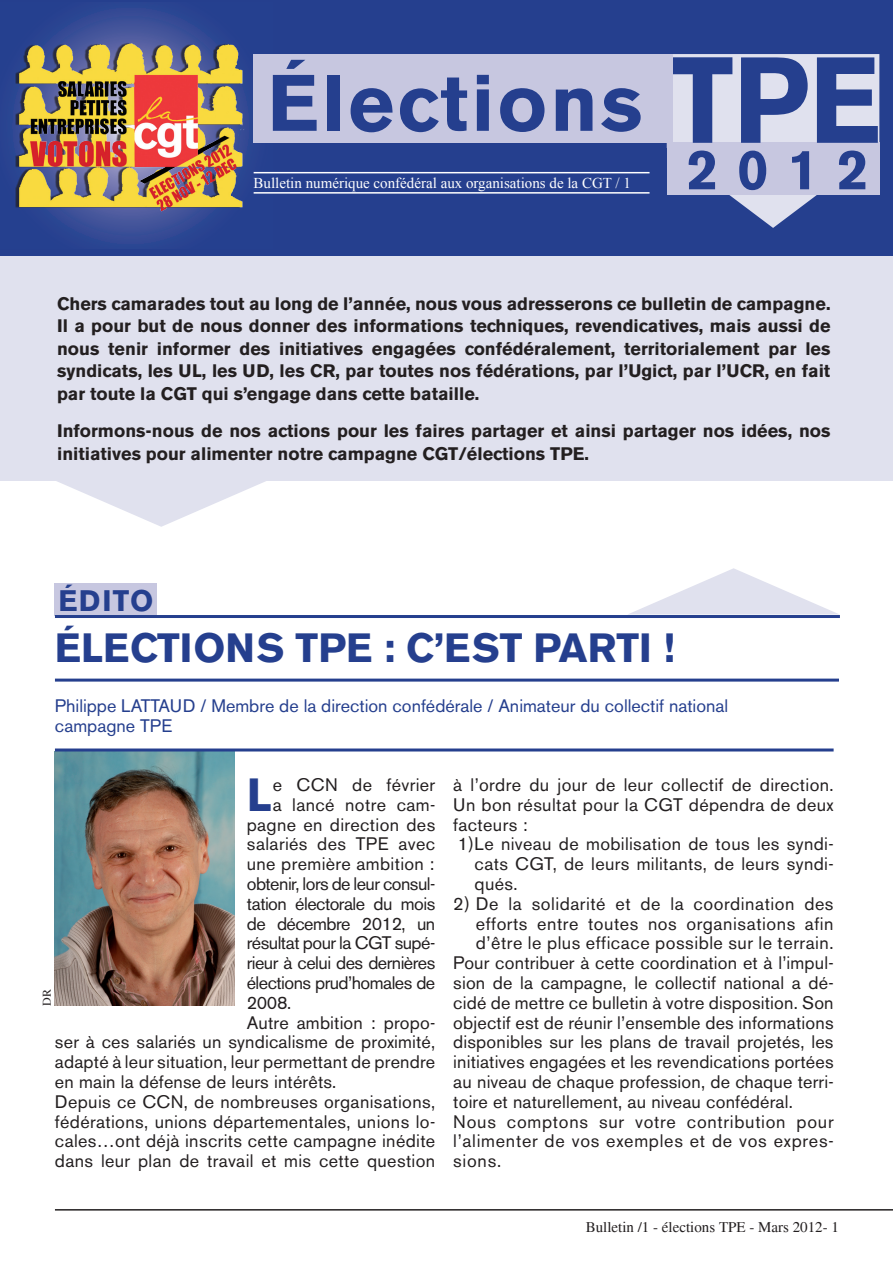
<style>
.page{position:relative;width:893px;height:1263px;background:#fff}
.page>*{position:absolute;margin:0;border:0;box-sizing:border-box;transform-origin:0 0}
.t1{font:700 120.9px "Akzidenz Grotesk BE";color:#253f8e;scale:.91 1}
.t2{font:700 79.2px "Akzidenz Grotesk BE";letter-spacing:.04em;color:#253f8e}
.t3{font:700 56.1px "Akzidenz Grotesk BE";color:#253f8e}
.t4{font:700 46.05px "Akzidenz Grotesk BE";color:#253f8e}
.t5{font:700 40.5px "Akzidenz Grotesk BE";letter-spacing:.02em;color:#253f8e}
.t6{font:700 29.4px "Akzidenz Grotesk BE";color:#253f8e}
.t7{font:18px "Akzidenz Grotesk BE";letter-spacing:.01em;color:#231f20}
.t8{font:700 18px/22.5px "Akzidenz Grotesk BE";color:#231f20;text-align:justify}
.t9{font:18px "Akzidenz Grotesk BE";letter-spacing:-.03em;color:#231f20}
.t10{font:18px "Akzidenz Grotesk BE";letter-spacing:.03em;color:#231f20}
.t11{font:18px/19.8px "Akzidenz Grotesk BE";color:#253f8e}
.t12{font:18px "Akzidenz Grotesk BE";letter-spacing:.04em;color:#231f20}
.t13{font:15px "Times New Roman";color:#fff}
.t14{font:15px "Times";color:#231f20}
.t15{font:12px "Times";color:#231f20}
</style>
<div class="page">
<div style="left:0;top:0;width:893px;height:260px;background:#253f8e"></div>
<hr style="left:55px;top:1209px;width:838px;height:1px;background:#231f20">
<div style="left:0;top:256px;width:893px;height:224px;background:#e0e1ee"></div>
<svg style="left:667px;top:54px;width:212px;height:174px"></svg>
<div style="left:667px;top:142px;width:212px;height:52px;background:#c7c7e0"></div>
<div style="left:55px;top:583px;width:102px;height:33px;background:#c7c7e0"></div>
<img style="left:55px;top:751px;width:179px;height:255px">
<hr style="left:55px;top:679px;width:784px;height:3px;background:#253f8e">
<svg style="left:629px;top:568px;width:209px;height:46px"></svg>
<hr style="left:55px;top:748px;width:779px;height:3px;background:#253f8e">
<hr style="left:55px;top:615px;width:785px;height:3px;background:#253f8e">
<svg style="left:55px;top:480px;width:213px;height:47px"></svg>
<svg style="left:70px;top:8px;width:202px;height:236px"></svg>
<img style="left:12px;top:25px;width:248px;height:203px">
<div style="left:254px;top:54px;width:419px;height:88px;background:#c7c7e0"></div>
<hr style="left:254px;top:192px;width:395px;height:2px;background:#fff">
<hr style="left:254px;top:172px;width:395px;height:1px;background:#fff">
<h2 class="t2" style="left:267px;top:57px;width:376px">élections</h2>
<p class="t13" style="left:254px;top:173px;width:379px">Bulletin numérique confédéral aux organisations de la CGT / 1</p>
<h1 class="t1" style="left:672px;top:31px;width:231px">TPE</h1>
<h3 class="t3" style="left:687px;top:137px;width:183px">2012</h3>
<p class="t8" style="left:57px;top:292px;width:775px">Chers camarades tout au long de l’année, nous vous adresserons ce bulletin de campagne.<br>Il a pour but de nous donner des informations techniques, revendicatives, mais aussi de nous tenir informer des initiatives engagées confédéralement, territorialement par les syndicats, les UL, les UD, les CR, par toutes nos fédérations, par l’Ugict, par l’UCR, en fait par toute la CGT qui s’engage dans cette bataille.</p>
<p class="t8" style="left:57px;top:420px;width:775px">Informons-nous de nos actions pour les faires partager et ainsi partager nos idées, nos initiatives pour alimenter notre campagne CGT/élections TPE.</p>
<h3 class="t6" style="left:59px;top:584px;width:96px">édito</h3>
<h3 class="t5" style="left:55px;top:624px;width:24px">Électi</h3>
<h3 class="t5" style="left:193px;top:624px;width:411px">ons TPE : c’est parti</h3>
<h3 class="t5" style="left:663px;top:624px;width:13px">!</h3>
<p class="t11" style="left:55px;top:696px;width:675px">Philippe LATTAUD / Membre de la direction confédérale / Animateur du collectif national campagne TPE</p>
<h3 class="t4" style="left:247px;top:768px;width:26px">L</h3>
<p class="t7" style="left:273px;top:774px;width:164px">e CCN de février</p>
<p class="t7" style="left:273px;top:794px;width:164px">a lancé notre cam-</p>
<p class="t7" style="left:247px;top:813px;width:190px">pagne en direction des</p>
<p class="t7" style="left:247px;top:833px;width:190px">salariés des TPE avec</p>
<p class="t7" style="left:247px;top:853px;width:189px">une première ambition :</p>
<p class="t9" style="left:247px;top:873px;width:190px">obtenir, lors de leur consul-</p>
<p class="t9" style="left:247px;top:893px;width:190px">tation électorale du mois</p>
<p class="t9" style="left:247px;top:912px;width:190px">de décembre 2012, un</p>
<p class="t9" style="left:247px;top:932px;width:190px">résultat pour la CGT supé-</p>
<p class="t9" style="left:247px;top:952px;width:190px">rieur à celui des dernières</p>
<p class="t9" style="left:247px;top:972px;width:190px">élections prud’homales de</p>
<p class="t7" style="left:247px;top:992px;width:46px">2008.</p>
<p class="t7" style="left:247px;top:1011px;width:190px">Autre ambition : propo-</p>
<p class="t7" style="left:55px;top:1031px;width:382px">ser à ces salariés un syndicalisme de proximité,</p>
<p class="t7" style="left:55px;top:1051px;width:382px">adapté à leur situation, leur permettant de prendre</p>
<p class="t7" style="left:55px;top:1071px;width:283px">en main la défense de leurs intérêts.</p>
<p class="t7" style="left:55px;top:1091px;width:382px">Depuis ce CCN, de nombreuses organisations,</p>
<p class="t7" style="left:55px;top:1110px;width:382px">fédérations, unions départementales, unions lo-</p>
<p class="t7" style="left:55px;top:1130px;width:382px">cales…ont déjà inscrits cette campagne inédite</p>
<p class="t7" style="left:55px;top:1150px;width:382px">dans leur plan de travail et mis cette question</p>
<p class="t15" style="left:40px;top:1006px;width:18px;rotate:-90deg">DR</p>
<p class="t7" style="left:453px;top:774px;width:382px">à l’ordre du jour de leur collectif de direction.</p>
<p class="t7" style="left:453px;top:794px;width:382px">Un bon résultat pour la CGT dépendra de deux</p>
<p class="t7" style="left:453px;top:813px;width:76px">facteurs :</p>
<p class="t7" style="left:458px;top:833px;width:377px">1)Le niveau de mobilisation de tous les syndi-</p>
<p class="t7" style="left:475px;top:853px;width:360px">cats CGT, de leurs militants, de leurs syndi-</p>
<p class="t7" style="left:475px;top:873px;width:45px">qués.</p>
<p class="t10" style="left:453px;top:893px;width:382px">2) De la solidarité et de la coordination des</p>
<p class="t10" style="left:476px;top:912px;width:359px">efforts entre toutes nos organisations afin</p>
<p class="t10" style="left:476px;top:932px;width:359px">d’être le plus efficace possible sur le terrain.</p>
<p class="t7" style="left:453px;top:952px;width:382px">Pour contribuer à cette coordination et à l’impul-</p>
<p class="t7" style="left:453px;top:972px;width:382px">sion de la campagne, le collectif national a dé-</p>
<p class="t7" style="left:453px;top:992px;width:382px">cidé de mettre ce bulletin à votre disposition. Son</p>
<p class="t7" style="left:453px;top:1011px;width:382px">objectif est de réunir l’ensemble des informations</p>
<p class="t7" style="left:453px;top:1031px;width:382px">disponibles sur les plans de travail projetés, les</p>
<p class="t7" style="left:453px;top:1051px;width:382px">initiatives engagées et les revendications portées</p>
<p class="t7" style="left:453px;top:1071px;width:382px">au niveau de chaque profession, de chaque terri-</p>
<p class="t7" style="left:453px;top:1091px;width:341px">toire et naturellement, au niveau confédéral.</p>
<p class="t12" style="left:453px;top:1110px;width:382px">Nous comptons sur votre contribution pour</p>
<p class="t12" style="left:453px;top:1130px;width:382px">l’alimenter de vos exemples et de vos expres-</p>
<p class="t7" style="left:453px;top:1150px;width:49px">sions.</p>
<p class="t14" style="left:586px;top:1218px;width:255px">Bulletin /1 - élections TPE - Mars 2012- 1</p>
</div>
